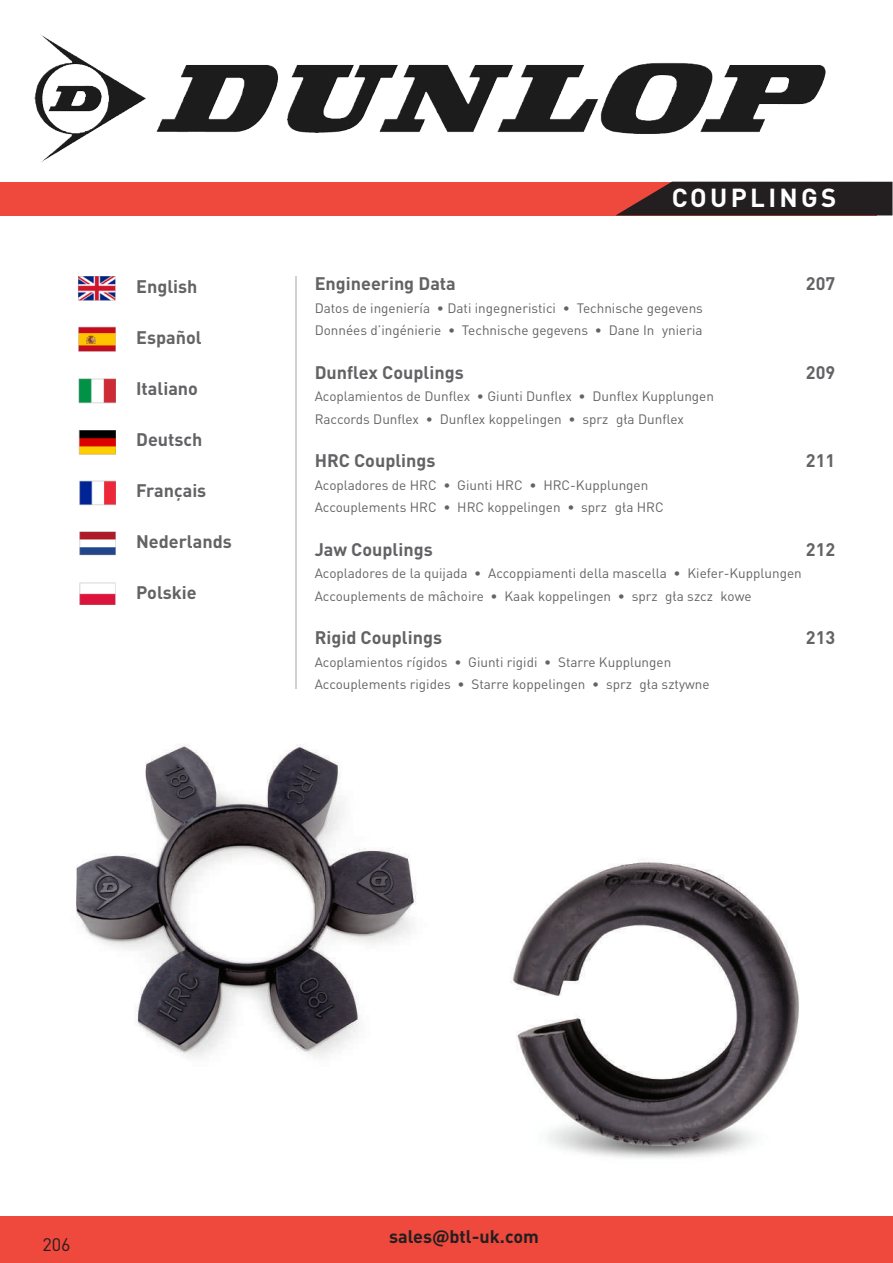
<style>
.page{position:relative;width:893px;height:1263px;background:#fff}
.page>*{position:absolute;margin:0;border:0;box-sizing:border-box;transform-origin:0 0}
.t1{font:700 25.8px "DINOT";letter-spacing:.13em;color:#fff}
.t2{font:700 18px "DINOT";color:#636366}
.t3{font:700 18px "DINOT";color:#231f20}
.t4{font:18px "DINOT";color:#231f20}
.t5{font:13.5px/22.5px "DINOT";color:#636366}
</style>
<div class="page">
<div style="left:0;top:1216px;width:893px;height:47px;background:#ef483c"></div>
<img style="left:76px;top:744px;width:341px;height:313px">
<img style="left:511px;top:862px;width:288px;height:296px">
<div style="left:0;top:182px;width:877px;height:34px;background:#ef483c"></div>
<hr style="left:296px;top:276px;width:1px;height:413px;background:#d1d2d4">
<img style="left:79px;top:276px;width:37px;height:328px">
<img style="left:34px;top:34px;width:792px;height:128px">
<svg style="left:616px;top:182px;width:277px;height:33px;background:#372323"></svg>
<h2 class="t2" style="left:136px;top:275px;width:63px">English</h2>
<h2 class="t2" style="left:136px;top:326px;width:67px">Español</h2>
<h2 class="t2" style="left:136px;top:377px;width:63px">Italiano</h2>
<h2 class="t2" style="left:136px;top:428px;width:68px">Deutsch</h2>
<h2 class="t2" style="left:136px;top:479px;width:72px">Français</h2>
<h2 class="t2" style="left:136px;top:530px;width:97px">Nederlands</h2>
<h2 class="t2" style="left:136px;top:581px;width:62px">Polskie</h2>
<h1 class="t1" style="left:672px;top:181px;width:166px">COUPLINGS</h1>
<h2 class="t2" style="left:315px;top:272px;width:143px">Engineering Data</h2>
<h2 class="t2" style="left:806px;top:272px;width:31px">207</h2>
<p class="t5" style="left:315px;top:296px;width:390px">Datos de ingeniería • Dati ingegneristici • Technische gegevens<br>Données d’ingénierie • Technische gegevens • Dane In ynieria</p>
<h2 class="t2" style="left:315px;top:360px;width:151px">Dunflex Couplings</h2>
<h2 class="t2" style="left:806px;top:360px;width:31px">209</h2>
<p class="t5" style="left:315px;top:384px;width:401px">Acoplamientos de Dunflex • Giunti Dunflex • Dunflex Kupplungen<br>Raccords Dunflex • Dunflex koppelingen • sprz gła Dunflex</p>
<h2 class="t2" style="left:315px;top:449px;width:122px">HRC Couplings</h2>
<h2 class="t2" style="left:806px;top:449px;width:31px">211</h2>
<p class="t5" style="left:315px;top:473px;width:350px">Acopladores de HRC • Giunti HRC • HRC-Kupplungen<br>Accouplements HRC • HRC koppelingen • sprz gła HRC</p>
<h2 class="t2" style="left:315px;top:537px;width:120px">Jaw Couplings</h2>
<h2 class="t2" style="left:806px;top:537px;width:31px">212</h2>
<p class="t5" style="left:315px;top:561px;width:489px">Acopladores de la quijada • Accoppiamenti della mascella • Kiefer-Kupplungen<br>Accouplements de mâchoire • Kaak koppelingen • sprz gła szcz kowe</p>
<h2 class="t2" style="left:315px;top:626px;width:129px">Rigid Couplings</h2>
<h2 class="t2" style="left:806px;top:626px;width:31px">213</h2>
<p class="t5" style="left:315px;top:650px;width:396px">Acoplamientos rígidos • Giunti rigidi • Starre Kupplungen<br>Accouplements rigides • Starre koppelingen • sprz gła sztywne</p>
<h2 class="t4" style="left:43px;top:1233px;width:30px">206</h2>
<h2 class="t3" style="left:389px;top:1225px;width:151px">sales@btl-uk.com</h2>
</div>
